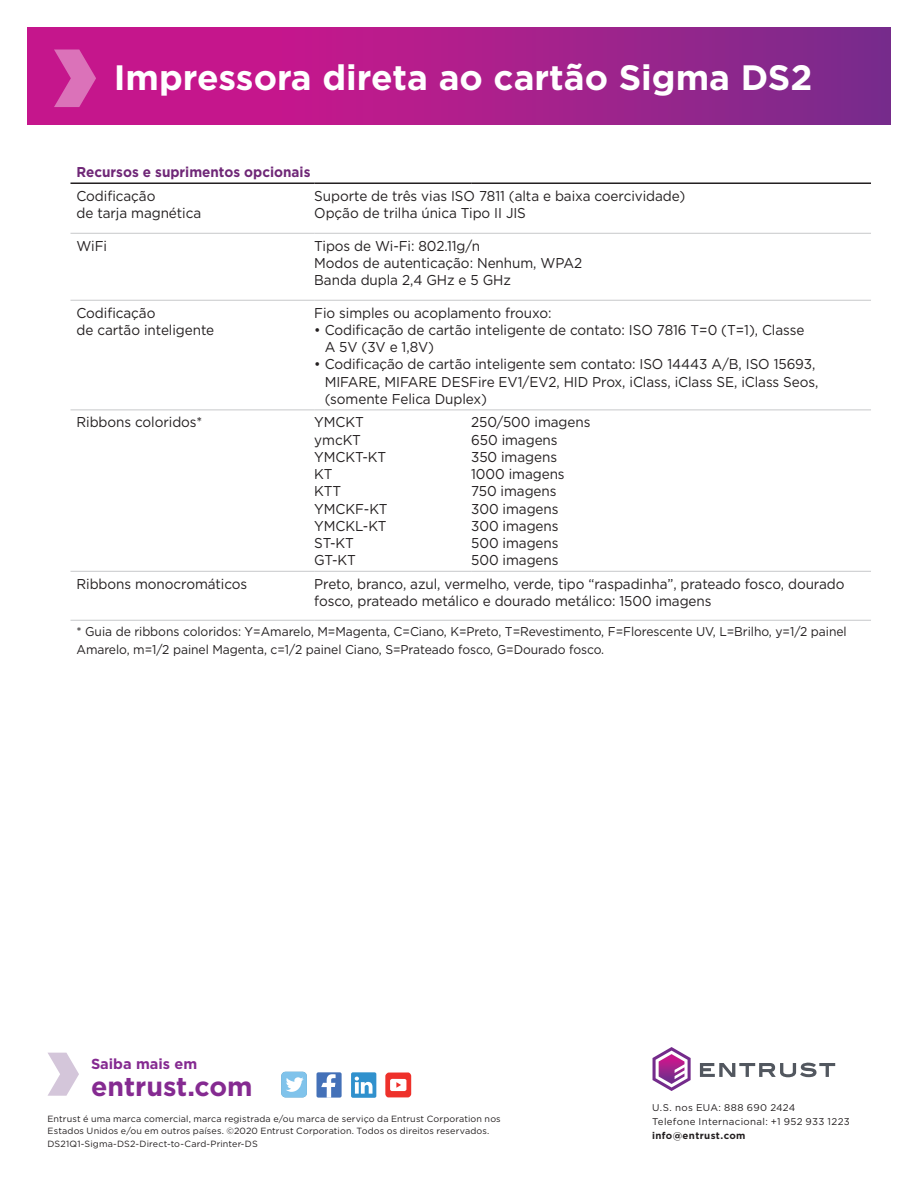
<style>
.page{position:relative;width:918px;height:1188px;background:#fff}
.page>*{position:absolute;margin:0;border:0;box-sizing:border-box;transform-origin:0 0}
.t1{font:700 35.25px "Gotham";color:#fff}
.t2{font:700 26.85px "Gotham";color:#852a91}
.t3{font:700 14.55px "Gotham";color:#852a91}
.t4{font:14.25px/17.2px "Gotham";letter-spacing:-.005em;color:#231f20;scale:.95 1}
.t5{font:700 14.25px "Gotham";color:#6f2777;scale:.95 1}
.t6{font:12.75px/17.2px "Gotham";letter-spacing:-.005em;color:#231f20;scale:.95 1}
.t7{font:9.75px/14.2px "Gotham";letter-spacing:.035em;color:#231f20}
.t8{font:700 9.75px "Gotham";letter-spacing:.035em;color:#231f20}
.t9{font:9px/12.8px "Gotham";letter-spacing:.015em;color:#231f20}
</style>
<div class="page">
<hr style="left:70px;top:233px;width:244px;height:1px;background:#c7c8ca">
<hr style="left:314px;top:233px;width:157px;height:1px;background:#c7c8ca">
<hr style="left:471px;top:233px;width:400px;height:1px;background:#c7c8ca">
<hr style="left:70px;top:300px;width:244px;height:1px;background:#c7c8ca">
<hr style="left:314px;top:300px;width:157px;height:1px;background:#c7c8ca">
<hr style="left:471px;top:300px;width:400px;height:1px;background:#c7c8ca">
<hr style="left:70px;top:410px;width:244px;height:1px;background:#c7c8ca">
<hr style="left:314px;top:410px;width:157px;height:1px;background:#c7c8ca">
<hr style="left:471px;top:410px;width:400px;height:1px;background:#c7c8ca">
<hr style="left:70px;top:182px;width:244px;height:2px;background:#231f20">
<hr style="left:314px;top:182px;width:157px;height:2px;background:#231f20">
<hr style="left:471px;top:182px;width:400px;height:2px;background:#231f20">
<hr style="left:70px;top:571px;width:244px;height:1px;background:#c7c8ca">
<hr style="left:314px;top:571px;width:157px;height:1px;background:#c7c8ca">
<hr style="left:471px;top:571px;width:400px;height:1px;background:#c7c8ca">
<hr style="left:70px;top:620px;width:244px;height:1px;background:#c7c8ca">
<hr style="left:314px;top:620px;width:157px;height:1px;background:#c7c8ca">
<hr style="left:471px;top:620px;width:400px;height:1px;background:#c7c8ca">
<svg style="left:27px;top:27px;width:864px;height:98px;background:#a91e8b"></svg>
<svg style="left:54px;top:50px;width:42px;height:57px;background:#d24da7"></svg>
<svg style="left:700px;top:1062px;width:135px;height:15px"></svg>
<svg style="left:653px;top:1047px;width:38px;height:44px"></svg>
<div style="left:317px;top:1072px;width:25px;height:26px;background:#4471b8;border-radius:2px"></div>
<svg style="left:321px;top:1074px;width:15px;height:24px"></svg>
<div style="left:351px;top:1072px;width:25px;height:26px;background:#3091cd;border-radius:2px"></div>
<svg style="left:355px;top:1077px;width:18px;height:17px"></svg>
<div style="left:282px;top:1072px;width:25px;height:25px;background:#80c3eb;border-radius:4px"></div>
<svg style="left:286px;top:1077px;width:18px;height:15px"></svg>
<svg style="left:385px;top:1073px;width:26px;height:24px"></svg>
<svg style="left:48px;top:1053px;width:31px;height:43px"></svg>
<h1 class="t1" style="left:114px;top:54px;width:700px">Impressora direta ao cartão Sigma DS2</h1>
<p class="t5" style="left:76px;top:163px;width:248px">Recursos e suprimentos opcionais</p>
<p class="t4" style="left:76px;top:187px;width:133px">Codificação<br>de tarja magnética</p>
<p class="t4" style="left:314px;top:187px;width:392px">Suporte de três vias ISO 7811 (alta e baixa coercividade)<br>Opção de trilha única Tipo II JIS</p>
<p class="t4" style="left:76px;top:237px;width:34px">WiFi</p>
<p class="t4" style="left:314px;top:237px;width:283px">Tipos de Wi-Fi: 802.11g/n<br>Modos de autenticação: Nenhum, WPA2<br>Banda dupla 2,4 GHz e 5 GHz</p>
<p class="t4" style="left:76px;top:304px;width:147px">Codificação<br>de cartão inteligente</p>
<p class="t4" style="left:314px;top:304px;width:251px">Fio simples ou acoplamento frouxo:</p>
<p class="t4" style="left:325px;top:321px;width:507px;text-indent:-10px">• Codificação de cartão inteligente de contato: ISO 7816 T=0 (T=1), Classe<br>A 5V (3V e 1,8V)</p>
<p class="t4" style="left:325px;top:355px;width:521px;text-indent:-10px">• Codificação de cartão inteligente sem contato: ISO 14443 A/B, ISO 15693,<br>MIFARE, MIFARE DESFire EV1/EV2, HID Prox, iClass, iClass SE, iClass Seos, (somente Felica Duplex)</p>
<p class="t4" style="left:76px;top:413px;width:134px">Ribbons coloridos*</p>
<p class="t4" style="left:314px;top:413px;width:79px">YMCKT ymcKT<br>YMCKT-KT<br>KT<br>KTT<br>YMCKF-KT<br>YMCKL-KT<br>ST-KT<br>GT-KT</p>
<p class="t4" style="left:471px;top:413px;width:127px">250/500 imagens<br>650 imagens<br>350 imagens<br>1000 imagens<br>750 imagens<br>300 imagens<br>300 imagens<br>500 imagens<br>500 imagens</p>
<p class="t4" style="left:76px;top:575px;width:181px">Ribbons monocromáticos</p>
<p class="t4" style="left:314px;top:575px;width:560px">Preto, branco, azul, vermelho, verde, tipo “raspadinha”, prateado fosco, dourado fosco, prateado metálico e dourado metálico: 1500 imagens</p>
<p class="t6" style="left:76px;top:623px;width:812px">* Guia de ribbons coloridos: Y=Amarelo, M=Magenta, C=Ciano, K=Preto, T=Revestimento, F=Florescente UV, L=Brilho, y=1/2 painel<br>Amarelo, m=1/2 painel Magenta, c=1/2 painel Ciano, S=Prateado fosco, G=Dourado fosco.</p>
<p class="t3" style="left:91px;top:1055px;width:108px">Saiba mais em</p>
<h2 class="t2" style="left:91px;top:1069px;width:163px">entrust.com</h2>
<p class="t9" style="left:48px;top:1112px;width:455px">Entrust é uma marca comercial, marca registrada e/ou marca de serviço da Entrust Corporation nos<br>Estados Unidos e/ou em outros países. ©2020 Entrust Corporation. Todos os direitos reservados.<br>DS21Q1-Sigma-DS2-Direct-to-Card-Printer-DS</p>
<p class="t7" style="left:652px;top:1100px;width:199px">U.S. nos EUA: 888 690 2424<br>Telefone Internacional: +1 952 933 1223</p>
<p class="t8" style="left:652px;top:1129px;width:95px">info@entrust.com</p>
</div>
